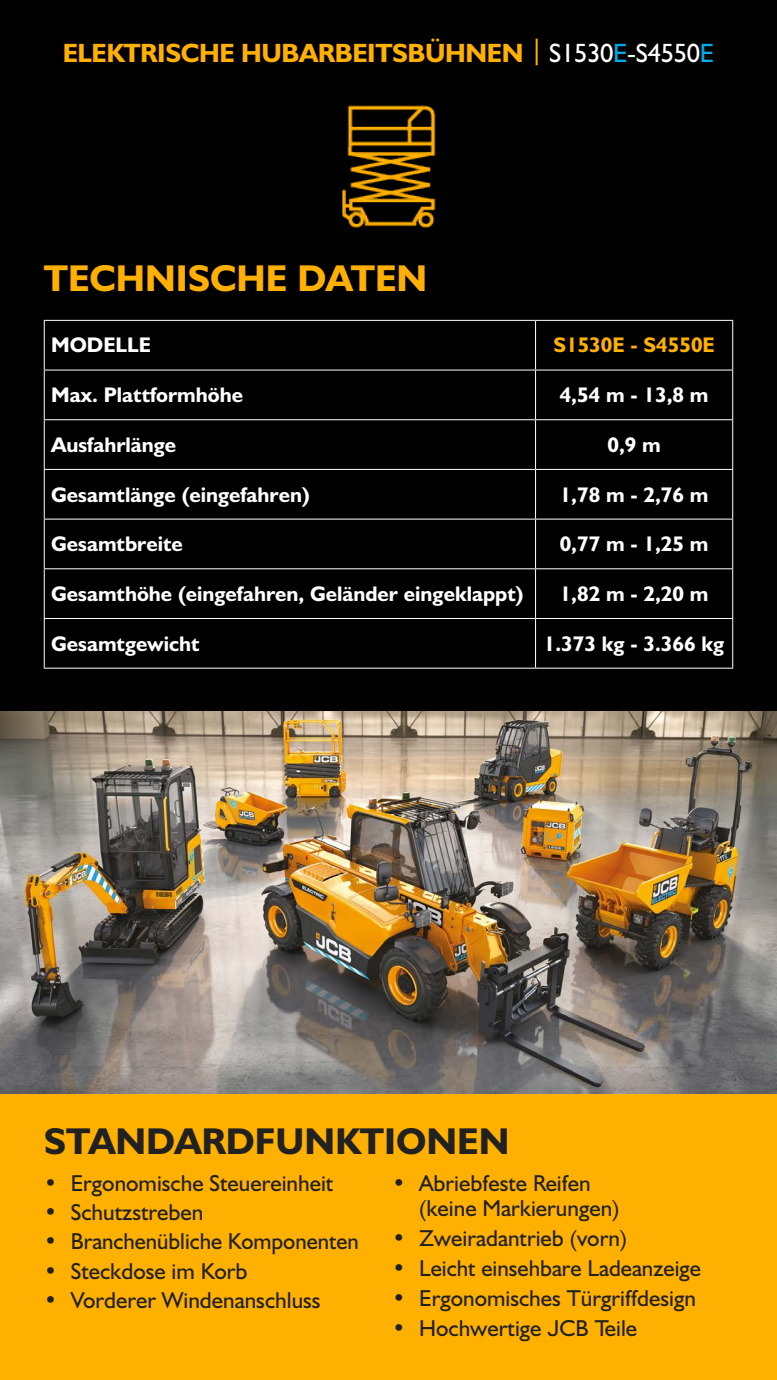
<style>
.page{position:relative;width:777px;height:1380px;background:#fff}
.page>*{position:absolute;margin:0;border:0;box-sizing:border-box;transform-origin:0 0}
.t1{font:700 37.5px "JCB Euro";color:#212121}
.t2{font:700 37.5px "JCB Euro";color:#ffb000}
.t3{font:700 26.56px "JCB Euro";letter-spacing:-.015em;color:#ffb000}
.t4{font:23.12px/25.6px "JCB Euro Roman";color:#212121}
.t5{font:700 21.25px "JCB Euro";color:#fff}
.t6{font:700 21.25px "JCB Euro";color:#ffb000}
.s1{font-family:"JCB Euro Roman";font-weight:400}
.s2{font-family:"JCB Euro Roman";font-weight:400;color:#fff}
.s3{font-family:"JCB Euro Roman";font-weight:400;color:#00abea}
</style>
<div class="page">
<div style="left:0;top:0;width:776px;height:1380px;background:#000"></div>
<hr style="left:44px;top:320px;width:491px;height:1px;background:#fff">
<hr style="left:44px;top:321px;width:1px;height:49px;background:#fff">
<hr style="left:535px;top:320px;width:197px;height:1px;background:#fff">
<hr style="left:535px;top:321px;width:1px;height:49px;background:#fff">
<hr style="left:732px;top:321px;width:1px;height:49px;background:#fff">
<hr style="left:44px;top:370px;width:491px;height:1px;background:#fff">
<hr style="left:44px;top:371px;width:1px;height:48px;background:#fff">
<hr style="left:535px;top:370px;width:197px;height:1px;background:#fff">
<hr style="left:535px;top:371px;width:1px;height:48px;background:#fff">
<hr style="left:732px;top:371px;width:1px;height:48px;background:#fff">
<hr style="left:44px;top:419px;width:491px;height:1px;background:#fff">
<hr style="left:44px;top:420px;width:1px;height:49px;background:#fff">
<hr style="left:535px;top:419px;width:197px;height:1px;background:#fff">
<hr style="left:535px;top:420px;width:1px;height:49px;background:#fff">
<hr style="left:732px;top:420px;width:1px;height:49px;background:#fff">
<hr style="left:44px;top:469px;width:491px;height:1px;background:#fff">
<hr style="left:44px;top:470px;width:1px;height:49px;background:#fff">
<hr style="left:535px;top:469px;width:197px;height:1px;background:#fff">
<hr style="left:535px;top:470px;width:1px;height:49px;background:#fff">
<hr style="left:732px;top:470px;width:1px;height:49px;background:#fff">
<hr style="left:44px;top:519px;width:491px;height:1px;background:#fff">
<hr style="left:44px;top:520px;width:1px;height:48px;background:#fff">
<hr style="left:535px;top:519px;width:197px;height:1px;background:#fff">
<hr style="left:535px;top:520px;width:1px;height:48px;background:#fff">
<hr style="left:732px;top:520px;width:1px;height:48px;background:#fff">
<hr style="left:44px;top:568px;width:491px;height:1px;background:#fff">
<hr style="left:44px;top:569px;width:1px;height:49px;background:#fff">
<hr style="left:535px;top:568px;width:197px;height:1px;background:#fff">
<hr style="left:535px;top:569px;width:1px;height:49px;background:#fff">
<hr style="left:732px;top:569px;width:1px;height:49px;background:#fff">
<hr style="left:44px;top:618px;width:491px;height:1px;background:#fff">
<hr style="left:44px;top:619px;width:1px;height:49px;background:#fff">
<hr style="left:535px;top:618px;width:197px;height:1px;background:#fff">
<hr style="left:535px;top:619px;width:1px;height:49px;background:#fff">
<hr style="left:732px;top:619px;width:1px;height:49px;background:#fff">
<hr style="left:44px;top:668px;width:491px;height:1px;background:#fff">
<hr style="left:535px;top:668px;width:197px;height:1px;background:#fff">
<div style="left:0;top:806px;width:776px;height:574px;background:#ffb000"></div>
<img style="left:342px;top:105px;width:94px;height:123px">
<img style="left:0;top:712px;width:776px;height:381px">
<p class="t3" style="left:63px;top:37px;width:653px">ELEKTRISCHE HUBARBEITSBÜHNEN <span class="s1">|</span> <span class="s2">S1530</span><span class="s3">E</span><span class="s2">-S4550</span><span class="s3">E</span></p>
<h1 class="t2" style="left:44px;top:255px;width:385px">TECHNISCHE DATEN</h1>
<p class="t5" style="left:51px;top:332px;width:101px">MODELLE</p>
<p class="t6" style="left:553px;top:332px;width:163px">S1530E - S4550E</p>
<p class="t5" style="left:51px;top:382px;width:193px">Max. Plattformhöhe</p>
<p class="t5" style="left:559px;top:382px;width:150px">4,54 m - 13,8 m</p>
<p class="t5" style="left:51px;top:431px;width:126px">Ausfahrlänge</p>
<p class="t5" style="left:607px;top:431px;width:55px">0,9 m</p>
<p class="t5" style="left:51px;top:481px;width:260px">Gesamtlänge (eingefahren)</p>
<p class="t5" style="left:559px;top:481px;width:150px">1,78 m - 2,76 m</p>
<p class="t5" style="left:51px;top:531px;width:133px">Gesamtbreite</p>
<p class="t5" style="left:559px;top:531px;width:150px">0,77 m - 1,25 m</p>
<p class="t5" style="left:51px;top:580px;width:473px">Gesamthöhe (eingefahren, Geländer eingeklappt)</p>
<p class="t5" style="left:559px;top:580px;width:150px">1,82 m - 2,20 m</p>
<p class="t5" style="left:51px;top:630px;width:150px">Gesamtgewicht</p>
<p class="t5" style="left:543px;top:630px;width:182px">1.373 kg - 3.366 kg</p>
<h1 class="t1" style="left:44px;top:1118px;width:467px">STANDARDFUNKTIONEN</h1>
<p class="t4" style="left:44px;top:1169px;width:291px">• Ergonomische Steuereinheit</p>
<p class="t4" style="left:44px;top:1199px;width:161px">• Schutzstreben</p>
<p class="t4" style="left:44px;top:1228px;width:316px">• Branchenübliche Komponenten</p>
<p class="t4" style="left:44px;top:1258px;width:205px">• Steckdose im Korb</p>
<p class="t4" style="left:44px;top:1287px;width:278px">• Vorderer Windenanschluss</p>
<p class="t4" style="left:419px;top:1169px;width:202px;text-indent:-27px">• Abriebfeste Reifen (keine Markierungen)</p>
<p class="t4" style="left:392px;top:1225px;width:236px">• Zweiradantrieb (vorn)</p>
<p class="t4" style="left:392px;top:1255px;width:310px">• Leicht einsehbare Ladeanzeige</p>
<p class="t4" style="left:392px;top:1285px;width:305px">• Ergonomisches Türgriffdesign</p>
<p class="t4" style="left:392px;top:1315px;width:246px">• Hochwertige JCB Teile</p>
</div>
